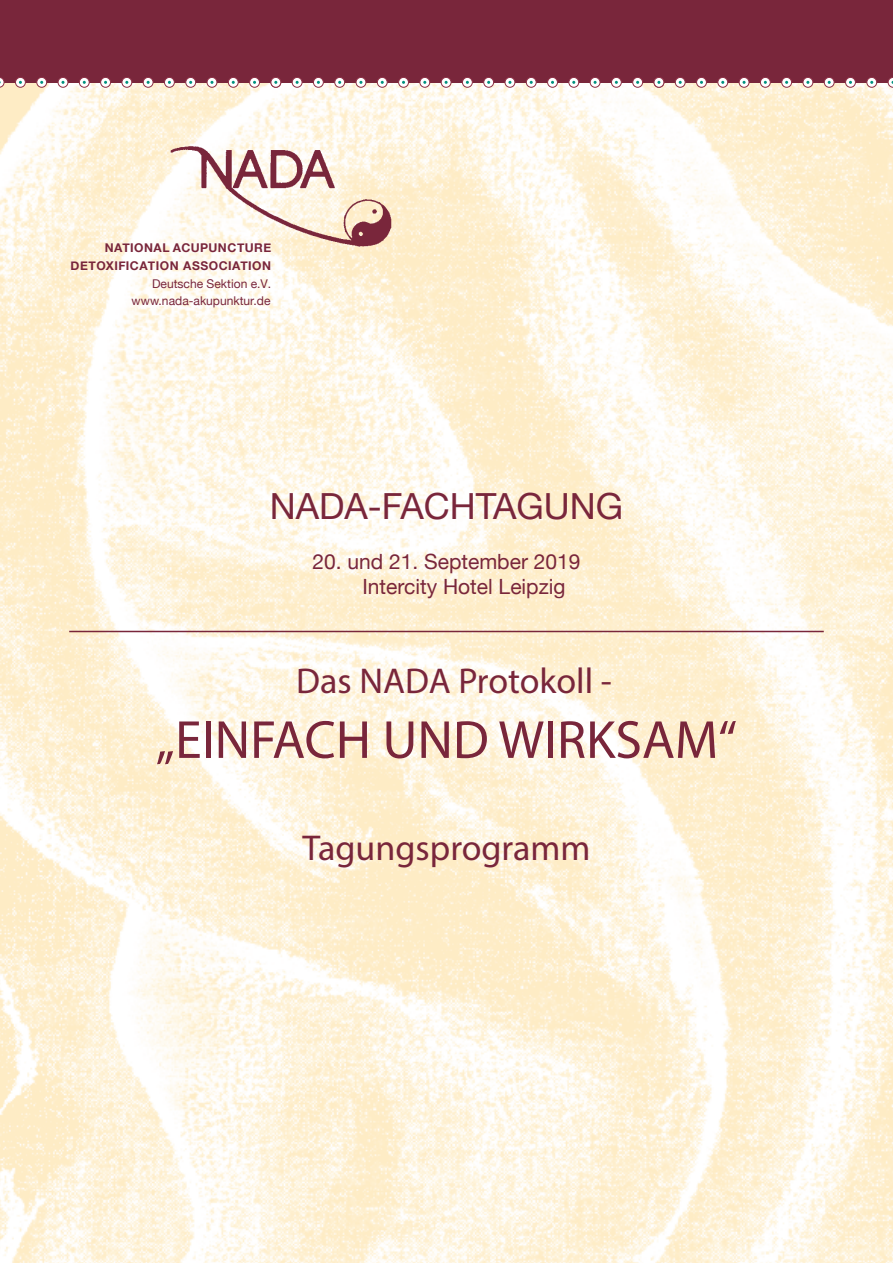
<style>
.page{position:relative;width:893px;height:1263px;background:#fff}
.page>*{position:absolute;margin:0;border:0;box-sizing:border-box;transform-origin:0 0}
.t1{font:54px "Myriad Pro";color:#79263b}
.t2{font:36px "Myriad Pro";color:#79263b}
.t3{font:36px "Helvetica Neue";color:#79263b}
.t4{font:21px/25.2px "Helvetica Neue";color:#79263b}
.t5{font:700 12.15px/18.5px "Helvetica Neue";letter-spacing:.04em;color:#79263b;text-align:right}
.t6{font:12.15px/17px "Helvetica Neue";color:#79263b;text-align:right}
</style>
<div class="page">
<img style="left:0;top:82px;width:893px;height:1181px">
<div style="left:0;top:0;width:893px;height:82px;background:#79263b"></div>
<svg style="left:335px;top:77px;width:10px;height:10px"></svg>
<div style="left:334px;top:77px;width:11px;height:11px;border:1px solid #8d2f45;border-radius:50%"></div>
<svg style="left:356px;top:77px;width:10px;height:10px"></svg>
<div style="left:356px;top:77px;width:10px;height:11px;border:1px solid #8d2f45;border-radius:50%"></div>
<svg style="left:377px;top:77px;width:10px;height:10px"></svg>
<div style="left:377px;top:77px;width:11px;height:11px;border:1px solid #8d2f45;border-radius:50%"></div>
<svg style="left:0;top:77px;width:4px;height:11px"></svg>
<svg style="left:16px;top:77px;width:9px;height:10px"></svg>
<div style="left:15px;top:77px;width:11px;height:11px;border:1px solid #8d2f45;border-radius:50%"></div>
<svg style="left:37px;top:77px;width:10px;height:10px"></svg>
<div style="left:36px;top:77px;width:11px;height:11px;border:1px solid #8d2f45;border-radius:50%"></div>
<svg style="left:58px;top:77px;width:10px;height:10px"></svg>
<div style="left:58px;top:77px;width:10px;height:11px;border:1px solid #8d2f45;border-radius:50%"></div>
<svg style="left:61px;top:81px;width:4px;height:3px"></svg>
<svg style="left:79px;top:77px;width:10px;height:10px"></svg>
<div style="left:79px;top:77px;width:11px;height:11px;border:1px solid #8d2f45;border-radius:50%"></div>
<svg style="left:101px;top:77px;width:10px;height:10px"></svg>
<div style="left:100px;top:77px;width:11px;height:11px;border:1px solid #8d2f45;border-radius:50%"></div>
<svg style="left:122px;top:77px;width:10px;height:10px"></svg>
<div style="left:122px;top:77px;width:10px;height:11px;border:1px solid #8d2f45;border-radius:50%"></div>
<svg style="left:143px;top:77px;width:10px;height:10px"></svg>
<div style="left:143px;top:77px;width:10px;height:11px;border:1px solid #8d2f45;border-radius:50%"></div>
<svg style="left:164px;top:77px;width:10px;height:10px"></svg>
<div style="left:164px;top:77px;width:11px;height:11px;border:1px solid #8d2f45;border-radius:50%"></div>
<svg style="left:186px;top:77px;width:10px;height:10px"></svg>
<div style="left:185px;top:77px;width:11px;height:11px;border:1px solid #8d2f45;border-radius:50%"></div>
<svg style="left:207px;top:77px;width:10px;height:10px"></svg>
<div style="left:207px;top:77px;width:10px;height:11px;border:1px solid #8d2f45;border-radius:50%"></div>
<svg style="left:228px;top:77px;width:10px;height:10px"></svg>
<div style="left:228px;top:77px;width:11px;height:11px;border:1px solid #8d2f45;border-radius:50%"></div>
<svg style="left:250px;top:77px;width:9px;height:10px"></svg>
<div style="left:249px;top:77px;width:11px;height:11px;border:1px solid #8d2f45;border-radius:50%"></div>
<svg style="left:271px;top:77px;width:10px;height:10px"></svg>
<div style="left:271px;top:77px;width:10px;height:11px;border:1px solid #8d2f45;border-radius:50%"></div>
<svg style="left:292px;top:77px;width:10px;height:10px"></svg>
<div style="left:292px;top:77px;width:10px;height:11px;border:1px solid #8d2f45;border-radius:50%"></div>
<svg style="left:313px;top:77px;width:10px;height:10px"></svg>
<div style="left:313px;top:77px;width:11px;height:11px;border:1px solid #8d2f45;border-radius:50%"></div>
<svg style="left:718px;top:77px;width:10px;height:10px"></svg>
<div style="left:717px;top:77px;width:11px;height:11px;border:1px solid #8d2f45;border-radius:50%"></div>
<svg style="left:739px;top:77px;width:10px;height:10px"></svg>
<div style="left:739px;top:77px;width:10px;height:11px;border:1px solid #8d2f45;border-radius:50%"></div>
<svg style="left:742px;top:81px;width:4px;height:3px"></svg>
<svg style="left:760px;top:77px;width:10px;height:10px"></svg>
<div style="left:760px;top:77px;width:11px;height:11px;border:1px solid #8d2f45;border-radius:50%"></div>
<svg style="left:399px;top:77px;width:9px;height:10px"></svg>
<div style="left:398px;top:77px;width:11px;height:11px;border:1px solid #8d2f45;border-radius:50%"></div>
<svg style="left:420px;top:77px;width:10px;height:10px"></svg>
<div style="left:419px;top:77px;width:11px;height:11px;border:1px solid #8d2f45;border-radius:50%"></div>
<svg style="left:441px;top:77px;width:10px;height:10px"></svg>
<div style="left:441px;top:77px;width:10px;height:11px;border:1px solid #8d2f45;border-radius:50%"></div>
<svg style="left:462px;top:77px;width:10px;height:10px"></svg>
<div style="left:462px;top:77px;width:11px;height:11px;border:1px solid #8d2f45;border-radius:50%"></div>
<svg style="left:484px;top:77px;width:10px;height:10px"></svg>
<div style="left:483px;top:77px;width:11px;height:11px;border:1px solid #8d2f45;border-radius:50%"></div>
<svg style="left:505px;top:77px;width:10px;height:10px"></svg>
<div style="left:505px;top:77px;width:10px;height:11px;border:1px solid #8d2f45;border-radius:50%"></div>
<svg style="left:526px;top:77px;width:10px;height:10px"></svg>
<div style="left:526px;top:77px;width:11px;height:11px;border:1px solid #8d2f45;border-radius:50%"></div>
<svg style="left:548px;top:77px;width:9px;height:10px"></svg>
<div style="left:547px;top:77px;width:11px;height:11px;border:1px solid #8d2f45;border-radius:50%"></div>
<svg style="left:569px;top:77px;width:10px;height:10px"></svg>
<div style="left:568px;top:77px;width:11px;height:11px;border:1px solid #8d2f45;border-radius:50%"></div>
<svg style="left:590px;top:77px;width:10px;height:10px"></svg>
<div style="left:590px;top:77px;width:10px;height:11px;border:1px solid #8d2f45;border-radius:50%"></div>
<svg style="left:611px;top:77px;width:10px;height:10px"></svg>
<div style="left:611px;top:77px;width:11px;height:11px;border:1px solid #8d2f45;border-radius:50%"></div>
<svg style="left:633px;top:77px;width:10px;height:10px"></svg>
<div style="left:632px;top:77px;width:11px;height:11px;border:1px solid #8d2f45;border-radius:50%"></div>
<svg style="left:654px;top:77px;width:10px;height:10px"></svg>
<div style="left:654px;top:77px;width:10px;height:11px;border:1px solid #8d2f45;border-radius:50%"></div>
<svg style="left:675px;top:77px;width:10px;height:10px"></svg>
<div style="left:675px;top:77px;width:10px;height:11px;border:1px solid #8d2f45;border-radius:50%"></div>
<svg style="left:697px;top:77px;width:9px;height:10px"></svg>
<div style="left:696px;top:77px;width:11px;height:11px;border:1px solid #8d2f45;border-radius:50%"></div>
<svg style="left:782px;top:77px;width:10px;height:10px"></svg>
<div style="left:781px;top:77px;width:11px;height:11px;border:1px solid #8d2f45;border-radius:50%"></div>
<svg style="left:803px;top:77px;width:10px;height:10px"></svg>
<div style="left:803px;top:77px;width:10px;height:11px;border:1px solid #8d2f45;border-radius:50%"></div>
<svg style="left:824px;top:77px;width:10px;height:10px"></svg>
<div style="left:824px;top:77px;width:10px;height:11px;border:1px solid #8d2f45;border-radius:50%"></div>
<svg style="left:845px;top:77px;width:10px;height:10px"></svg>
<div style="left:845px;top:77px;width:11px;height:11px;border:1px solid #8d2f45;border-radius:50%"></div>
<svg style="left:867px;top:77px;width:10px;height:10px"></svg>
<div style="left:866px;top:77px;width:11px;height:11px;border:1px solid #8d2f45;border-radius:50%"></div>
<svg style="left:888px;top:77px;width:5px;height:11px"></svg>
<img style="left:161px;top:128px;width:237px;height:120px">
<hr style="left:69px;top:631px;width:755px;height:1px;background:#79263b">
<p class="t5" style="left:71px;top:238px;width:202px">NATIONAL ACUPUNCTURE<br>DETOXIFICATION ASSOCIATION</p>
<p class="t6" style="left:132px;top:275px;width:141px">Deutsche Sektion e.V. www.nada-akupunktur.de</p>
<h2 class="t3" style="left:270px;top:484px;width:355px">NADA-FACHTAGUNG</h2>
<h3 class="t4" style="left:362px;top:549px;width:220px;text-indent:-50px">20. und 21. September 2019<br>Intercity Hotel Leipzig</h3>
<h2 class="t2" style="left:296px;top:659px;width:317px">Das NADA Protokoll -</h2>
<h1 class="t1" style="left:156px;top:706px;width:583px">„EINFACH UND WIRKSAM“</h1>
<h2 class="t2" style="left:303px;top:825px;width:289px">Tagungsprogramm</h2>
</div>
